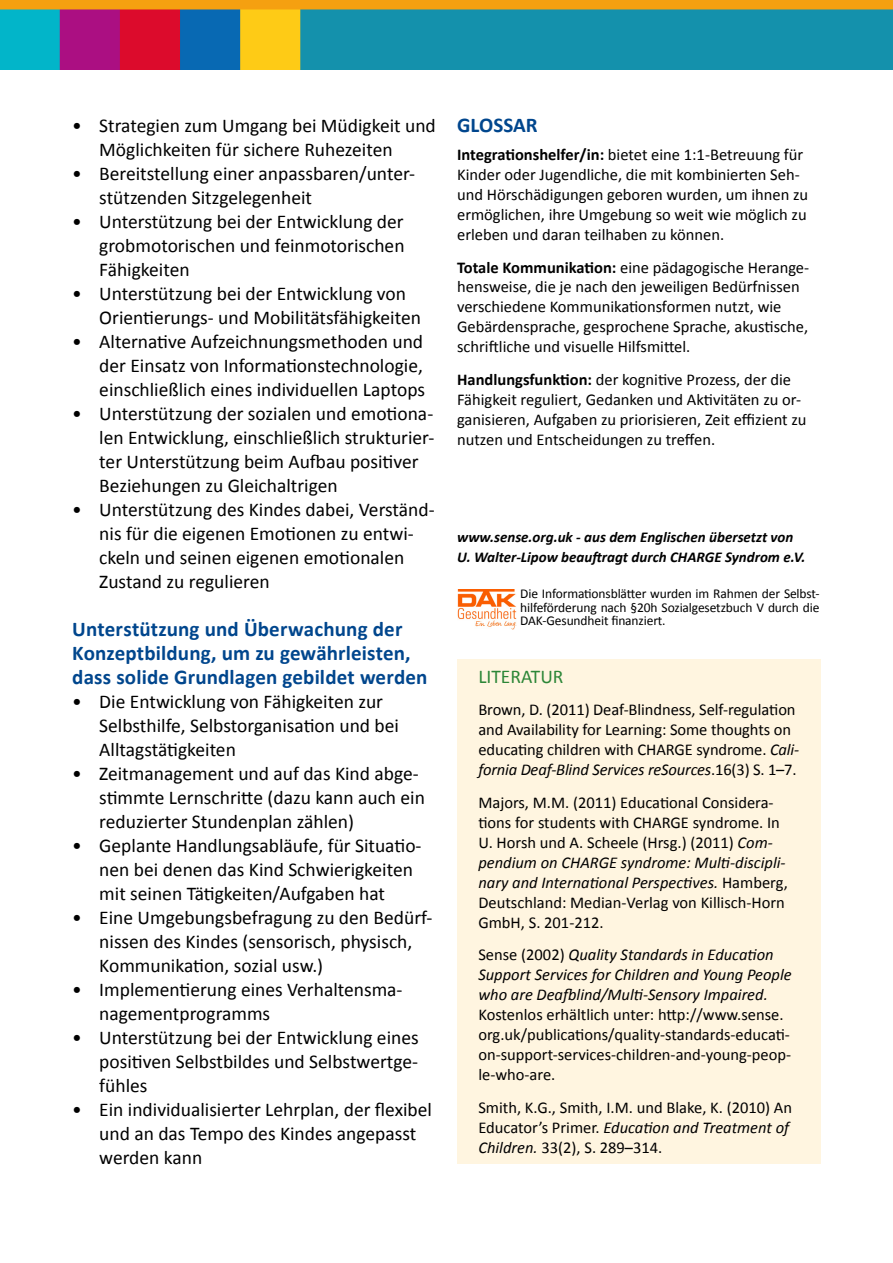
<style>
.page{position:relative;width:893px;height:1263px;background:#fff}
.page>*{position:absolute;margin:0;border:0;box-sizing:border-box;transform-origin:0 0}
.t1{font:700 21px/24px "Calibri";letter-spacing:.005em;color:#00468d}
.t2{font:19.5px/24px "Calibri";color:#000}
.t3{font:19.5px "Calibri";color:#2c8637}
.t4{font:16.5px/20px "Calibri";color:#000}
.t5{font:italic 16.5px/20px "Calibri";color:#000}
.t6{font:italic 700 15px/19.5px "Calibri";color:#000}
.t7{font:13.5px/13.5px "Calibri";letter-spacing:-.01em;color:#000;text-align:justify}
.s1{font-weight:700}
.s2{font-style:italic}
.s3{font-style:normal}
</style>
<div class="page">
<img style="left:0;top:0;width:893px;height:69px">
<div style="left:457px;top:660px;width:364px;height:504px;background:#fff5e0"></div>
<img style="left:457px;top:589px;width:60px;height:41px">
<p class="t2" style="left:99px;top:113px;width:338px;text-indent:-27px">• Strategien zum Umgang bei Müdigkeit und<br>Möglichkeiten für sichere Ruhezeiten</p>
<p class="t2" style="left:99px;top:161px;width:317px;text-indent:-27px">• Bereitstellung einer anpassbaren/unter&shy;stützenden Sitzgelegenheit</p>
<p class="t2" style="left:99px;top:209px;width:307px;text-align:justify;text-indent:-27px">• Unterstützung bei der Entwicklung der grobmotorischen und feinmotorischen Fähigkeiten</p>
<p class="t2" style="left:99px;top:281px;width:323px;text-indent:-27px">• Unterstützung bei der Entwicklung von<br>Orientierungs- und Mobilitätsfähigkeiten</p>
<p class="t2" style="left:99px;top:329px;width:327px;text-align:justify;text-indent:-27px">• Alternative Aufzeichnungsmethoden und der Einsatz von Informationstechnologie, einschließlich eines individuellen Laptops</p>
<p class="t2" style="left:99px;top:401px;width:337px;text-indent:-27px">• Unterstützung der sozialen und emotiona&shy;len Entwicklung, einschließlich strukturier&shy;ter Unterstützung beim Aufbau positiver Beziehungen zu Gleichaltrigen</p>
<p class="t2" style="left:99px;top:497px;width:337px;text-indent:-27px">• Unterstützung des Kindes dabei, Verständ&shy;nis für die eigenen Emotionen zu entwi&shy;ckeln und seinen eigenen emotionalen Zustand zu regulieren</p>
<p class="t1" style="left:72px;top:617px;width:357px">Unterstützung und Überwachung der<br>Konzeptbildung, um zu gewährleisten, dass solide Grundlagen gebildet werden</p>
<p class="t2" style="left:99px;top:689px;width:301px;text-indent:-27px">• Die Entwicklung von Fähigkeiten zur<br>Selbsthilfe, Selbstorganisation und bei<br>Alltagstätigkeiten</p>
<p class="t2" style="left:99px;top:761px;width:327px;text-indent:-27px">• Zeitmanagement und auf das Kind abge&shy;stimmte Lernschritte (dazu kann auch ein reduzierter Stundenplan zählen)</p>
<p class="t2" style="left:99px;top:833px;width:324px;text-indent:-27px">• Geplante Handlungsabläufe, für Situatio&shy;nen bei denen das Kind Schwierigkeiten mit seinen Tätigkeiten/Aufgaben hat</p>
<p class="t2" style="left:99px;top:905px;width:335px;text-indent:-27px">• Eine Umgebungsbefragung zu den Bedürf&shy;nissen des Kindes (sensorisch, physisch,<br>Kommunikation, sozial usw.)</p>
<p class="t2" style="left:99px;top:977px;width:305px;text-indent:-27px">• Implementierung eines Verhaltensma&shy;nagementprogramms</p>
<p class="t2" style="left:99px;top:1025px;width:321px;text-align:justify;text-indent:-27px">• Unterstützung bei der Entwicklung eines positiven Selbstbildes und Selbstwertge&shy;fühles</p>
<p class="t2" style="left:99px;top:1097px;width:334px;text-indent:-27px">• Ein individualisierter Lehrplan, der flexibel und an das Tempo des Kindes angepasst werden kann</p>
<p class="t1" style="left:457px;top:113px;width:82px">GLOSSAR</p>
<p class="t4" style="left:457px;top:145px;width:353px"><span class="s1">Integrationshelfer/in:</span> bietet eine 1:1-Betreuung für Kinder oder Jugendliche, die mit kombinierten Seh&shy;und Hörschädigungen geboren wurden, um ihnen zu ermöglichen, ihre Umgebung so weit wie möglich zu erleben und daran teilhaben zu können.</p>
<p class="t4" style="left:457px;top:257px;width:354px"><span class="s1">Totale Kommunikation:</span> eine pädagogische Herange&shy;hensweise, die je nach den jeweiligen Bedürfnissen verschiedene Kommunikationsformen nutzt, wie Gebärdensprache, gesprochene Sprache, akustische, schriftliche und visuelle Hilfsmittel.</p>
<p class="t4" style="left:457px;top:370px;width:351px"><span class="s1">Handlungsfunktion:</span> der kognitive Prozess, der die Fähigkeit reguliert, Gedanken und Aktivitäten zu or&shy;ganisieren, Aufgaben zu priorisieren, Zeit effizient zu nutzen und Entscheidungen zu treffen.</p>
<p class="t6" style="left:457px;top:528px;width:350px">www.sense.org.uk - aus dem Englischen übersetzt von<br>U. Walter-Lipow beauftragt durch CHARGE Syndrom e.V.</p>
<p class="t7" style="left:520px;top:587px;width:301px">Die Informationsblätter wurden im Rahmen der Selbst&shy;hilfeförderung nach §20h Sozialgesetzbuch V durch die DAK-Gesundheit finanziert.</p>
<p class="t3" style="left:478px;top:664px;width:87px">LITERATUR</p>
<p class="t4" style="left:478px;top:700px;width:322px">Brown, D. (2011) Deaf-Blindness, Self-regulation and Availability for Learning: Some thoughts on educating children with CHARGE syndrome. <span class="s2">Cali&shy;fornia Deaf-Blind Services reSources</span>.16(3) S. 1–7.</p>
<p class="t4" style="left:478px;top:792px;width:311px">Majors, M.M. (2011) Educational Considera&shy;tions for students with CHARGE syndrome. In U. Horsh und A. Scheele (Hrsg.) (2011) <span class="s2">Com&shy;pendium on CHARGE syndrome: Multi-discipli&shy;nary and International Perspectives.</span> Hamberg, Deutschland: Median-Verlag von Killisch-Horn GmbH, S. 201-212.</p>
<p class="t5" style="left:478px;top:944px;width:315px"><span class="s3">Sense (2002)</span> Quality Standards in Education<br>Support Services for Children and Young People who are Deafblind/Multi-Sensory Impaired.</p>
<p class="t4" style="left:478px;top:1005px;width:314px">Kostenlos erhältlich unter: http://www.sense. org.uk/publications/quality-standards-educati&shy;on-support-services-children-and-young-peop&shy;le-who-are.</p>
<p class="t4" style="left:478px;top:1097px;width:315px">Smith, K.G., Smith, I.M. und Blake, K. (2010) An<br>Educator’s Primer. <span class="s2">Education and Treatment of<br>Children.</span> 33(2), S. 289–314.</p>
</div>
